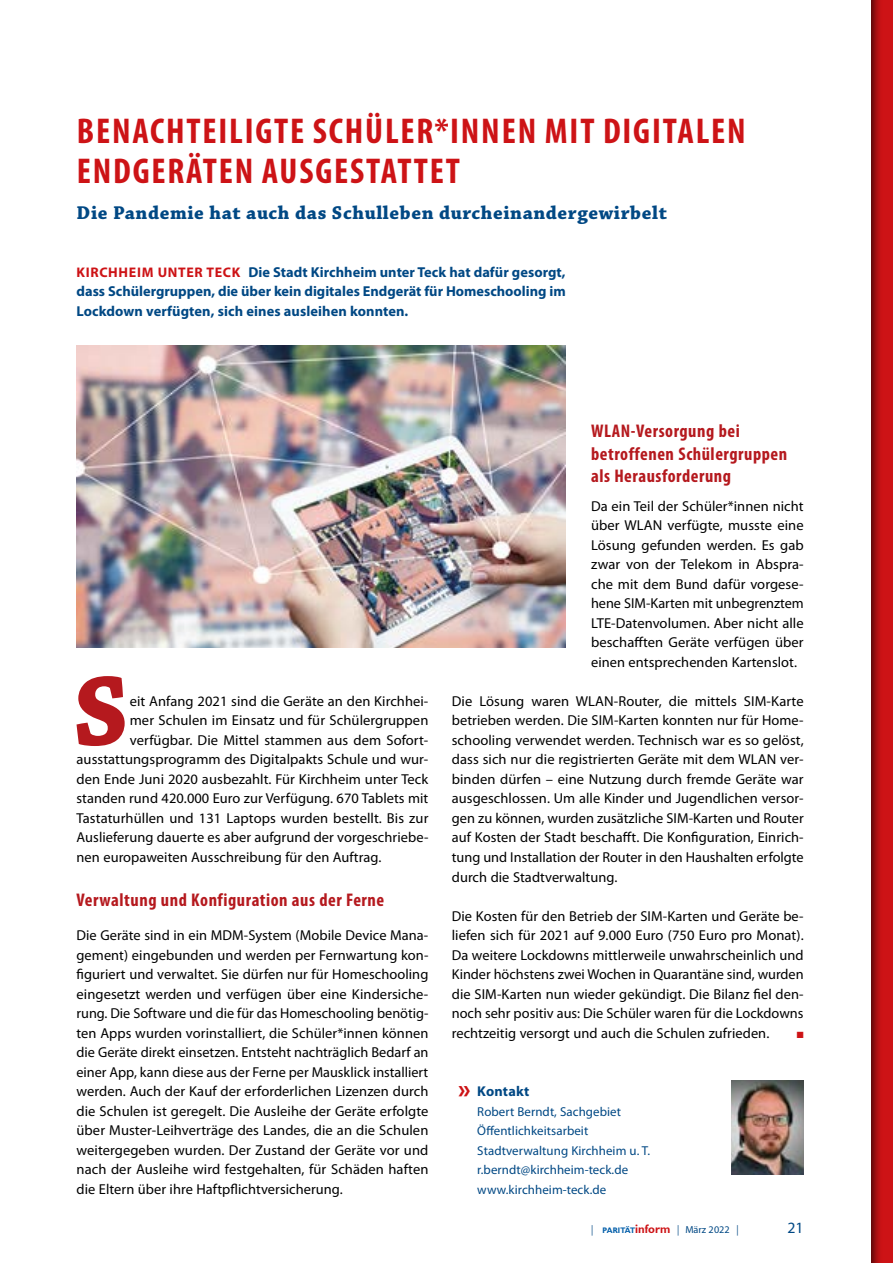
<style>
.page{position:relative;width:893px;height:1263px;background:#fff}
.page>*{position:absolute;margin:0;border:0;box-sizing:border-box;transform-origin:0 0}
.t1{font:700 104.4px "Chaparral Pro";color:#b5191e}
.t2{font:700 condensed 36px/40.5px "Myriad Pro";letter-spacing:.05em;color:#cd1316}
.t3{font:700 19.5px "Chaparral Pro";letter-spacing:.03em;color:#004884}
.t4{font:700 condensed 18.3px/22.5px "Myriad Pro";letter-spacing:.03em;color:#b5191e}
.t5{font:15.75px "Myriad";color:#004884}
.t6{font:14.4px/19.5px "Myriad Pro";letter-spacing:.005em;color:#000;text-align:justify}
.t7{font:700 14.4px/19.5px "Myriad Pro";letter-spacing:.005em;color:#004884;text-align:justify}
.t8{font:700 14.25px "Myriad Pro";letter-spacing:.015em;color:#004884}
.t9{font:12.9px/19.5px "Myriad Pro";letter-spacing:.005em;color:#004884}
.t10{font:10.2px "Myriad";color:#004884}
.t11{font:9px "Zapf Dingbats ITC";color:#cd1316}
.s1{font-size:13.95px;color:#cd1316}
.s2{font-size:27px;color:#cd1316}
.s3{font-family:"Myriad Pro";font-style:italic;font-stretch:condensed;font-size:10.5px}
.s4{font-family:"Chantilly";font-weight:700;font-size:8.25px;color:#005da9}
.s5{font-family:"Chantilly";font-weight:700;font-size:12.75px;color:#cd1316}
</style>
<div class="page">
<img style="left:77px;top:345px;width:489px;height:302px">
<img style="left:731px;top:1080px;width:73px;height:94px">
<div style="left:872px;top:0;width:21px;height:1263px;background:#000;opacity:.75"></div>
<h2 class="t2" style="left:77px;top:110px;width:670px">BENACHTEILIGTE SCHÜLER*INNEN MIT DIGITALEN<br>ENDGERÄTEN AUSGESTATTET</h2>
<h3 class="t3" style="left:77px;top:201px;width:592px">Die Pandemie hat auch das Schulleben durcheinandergewirbelt</h3>
<p class="t7" style="left:77px;top:262px;width:491px"><span class="s1">KIRCHHEIM UNTER TECK</span> Die Stadt Kirchheim unter Teck hat dafür gesorgt, dass Schülergruppen, die über kein digitales Endgerät für Homeschooling im Lockdown verfügten, sich eines ausleihen konnten.</p>
<h1 class="t1" style="left:73px;top:650px;width:58px">S</h1>
<p class="t6" style="left:130px;top:691px;width:300px">eit Anfang 2021 sind die Geräte an den Kirchhei-</p>
<p class="t6" style="left:130px;top:711px;width:300px">mer Schulen im Einsatz und für Schülergruppen</p>
<p class="t6" style="left:130px;top:730px;width:300px">verfügbar. Die Mittel stammen aus dem Sofort-</p>
<p class="t6" style="left:77px;top:750px;width:353px">ausstattungsprogramm des Digitalpakts Schule und wur-</p>
<p class="t6" style="left:77px;top:769px;width:353px">den Ende Juni 2020 ausbezahlt. Für Kirchheim unter Teck</p>
<p class="t6" style="left:77px;top:789px;width:353px">standen rund 420.000 Euro zur Verfügung. 670 Tablets mit</p>
<p class="t6" style="left:77px;top:808px;width:353px">Tastaturhüllen und 131 Laptops wurden bestellt. Bis zur</p>
<p class="t6" style="left:77px;top:828px;width:353px">Auslieferung dauerte es aber aufgrund der vorgeschriebe-</p>
<p class="t6" style="left:77px;top:847px;width:306px">nen europaweiten Ausschreibung für den Auftrag.</p>
<p class="t4" style="left:77px;top:888px;width:309px">Verwaltung und Konfiguration aus der Ferne</p>
<p class="t6" style="left:77px;top:925px;width:353px">Die Geräte sind in ein MDM-System (Mobile Device Mana&shy;gement) eingebunden und werden per Fernwartung kon&shy;figuriert und verwaltet. Sie dürfen nur für Homeschooling eingesetzt werden und verfügen über eine Kindersiche&shy;rung. Die Software und die für das Homeschooling benötig&shy;ten Apps wurden vorinstalliert, die Schüler*innen können die Geräte direkt einsetzen. Entsteht nachträglich Bedarf an einer App, kann diese aus der Ferne per Mausklick installiert werden. Auch der Kauf der erforderlichen Lizenzen durch die Schulen ist geregelt. Die Ausleihe der Geräte erfolgte über Muster-Leihverträge des Landes, die an die Schulen weitergegeben wurden. Der Zustand der Geräte vor und nach der Ausleihe wird festgehalten, für Schäden haften die Eltern über ihre Haftpflichtversicherung.</p>
<p class="t4" style="left:591px;top:420px;width:198px">WLAN-Versorgung bei betroffenen Schülergruppen als Herausforderung</p>
<p class="t6" style="left:591px;top:496px;width:214px">Da ein Teil der Schüler*innen nicht über WLAN verfügte, musste eine Lösung gefunden werden. Es gab zwar von der Telekom in Abspra&shy;che mit dem Bund dafür vorgese&shy;hene SIM-Karten mit unbegrenztem LTE-Datenvolumen. Aber nicht alle beschafften Geräte verfügen über einen entsprechenden Kartenslot.</p>
<p class="t6" style="left:452px;top:691px;width:353px">Die Lösung waren WLAN-Router, die mittels SIM-Karte betrieben werden. Die SIM-Karten konnten nur für Home&shy;schooling verwendet werden. Technisch war es so gelöst, dass sich nur die registrierten Geräte mit dem WLAN ver&shy;binden dürfen – eine Nutzung durch fremde Geräte war ausgeschlossen. Um alle Kinder und Jugendlichen versor&shy;gen zu können, wurden zusätzliche SIM-Karten und Router auf Kosten der Stadt beschafft. Die Konfiguration, Einrich&shy;tung und Installation der Router in den Haushalten erfolgte durch die Stadtverwaltung.</p>
<p class="t6" style="left:452px;top:906px;width:353px">Die Kosten für den Betrieb der SIM-Karten und Geräte be&shy;liefen sich für 2021 auf 9.000 Euro (750 Euro pro Monat).<br>Da weitere Lockdowns mittlerweile unwahrscheinlich und Kinder höchstens zwei Wochen in Quarantäne sind, wurden die SIM-Karten nun wieder gekündigt. Die Bilanz fiel den&shy;noch sehr positiv aus: Die Schüler waren für die Lockdowns rechtzeitig versorgt und auch die Schulen zufrieden.</p>
<p class="t11" style="left:797px;top:1030px;width:8px">■</p>
<p class="t8" style="left:458px;top:1082px;width:73px"><span class="s2">»</span> Kontakt</p>
<p class="t9" style="left:477px;top:1101px;width:174px">Robert Berndt, Sachgebiet<br>Öffentlichkeitsarbeit<br>Stadtverwaltung Kirchheim u. T. r.berndt@kirchheim-teck.de www.kirchheim-teck.de</p>
<p class="t10" style="left:591px;top:1225px;width:148px"><span class="s3">|</span> <span class="s4">PARITÄT</span><span class="s5">inform</span> <span class="s3">|</span> März 2022 <span class="s3">|</span></p>
<p class="t5" style="left:787px;top:1220px;width:18px">21</p>
</div>
